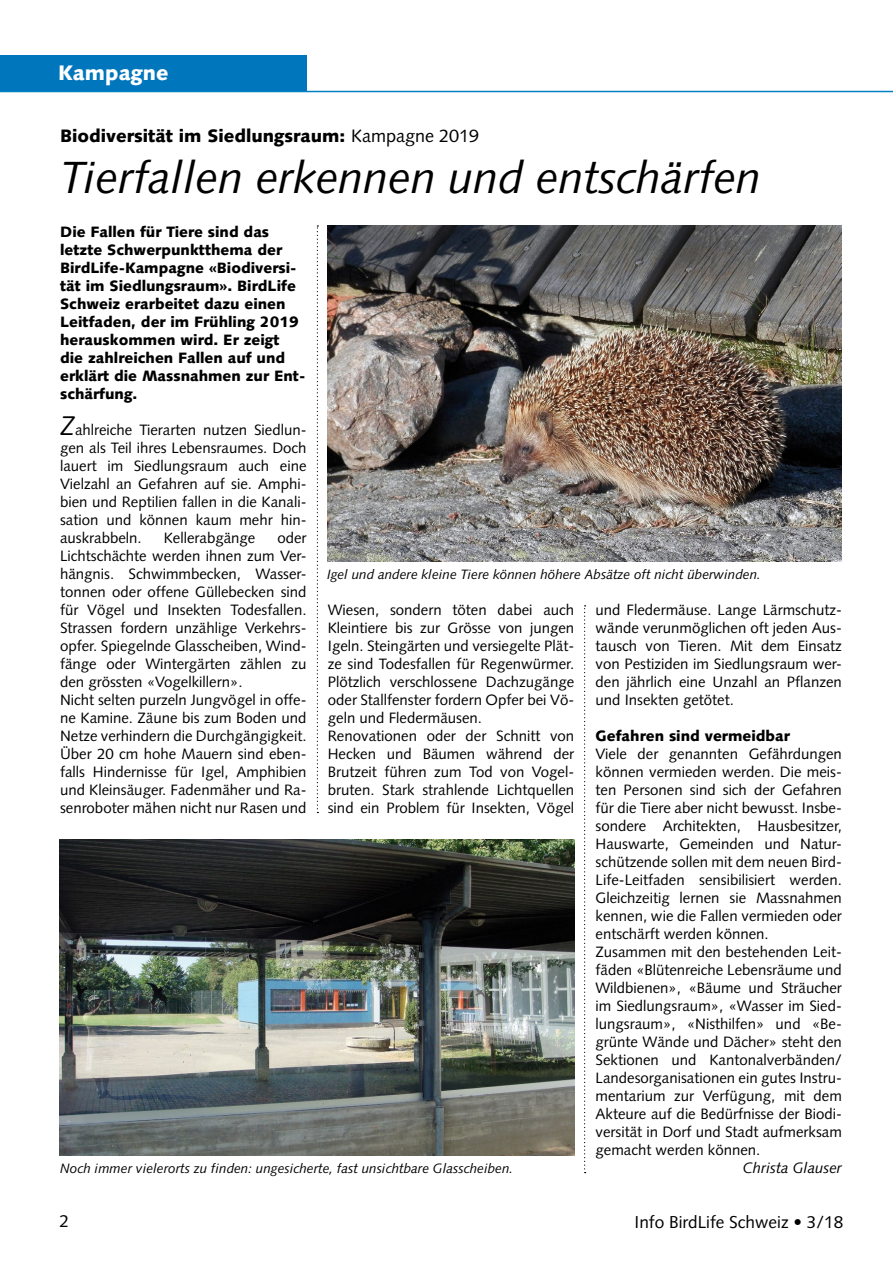
<style>
.page{position:relative;width:893px;height:1263px;background:#fff}
.page>*{position:absolute;margin:0;border:0;box-sizing:border-box;transform-origin:0 0}
.t1{font:italic 45px "Syntax LT";color:#000}
.t2{font:900 21px "Syntax LT";color:#fff}
.t3{font:900 18px "Syntax LT";color:#000}
.t4{font:17.25px "Syntax LT";color:#000}
.t5{font:15px/18px "Syntax LT";color:#000}
.t6{font:900 15px/18px "Syntax LT";color:#000}
.t7{font:italic 15px "Syntax LT";color:#000}
.t8{font:italic 13.5px "Syntax LT";color:#000}
.s1{font-weight:400}
.s2{font-style:italic;font-size:27px}
</style>
<div class="page">
<svg style="left:317px;top:225px;width:1px;height:588px"></svg>
<hr style="left:0;top:91px;width:893px;height:1px;background:#0081c3">
<div style="left:0;top:55px;width:306px;height:36px;background:#0076bd"></div>
<svg style="left:584px;top:605px;width:2px;height:568px"></svg>
<img style="left:60px;top:839px;width:514px;height:316px">
<img style="left:327px;top:225px;width:515px;height:336px">
<h2 class="t2" style="left:58px;top:60px;width:112px">Kampagne</h2>
<p class="t3" style="left:60px;top:125px;width:420px">Biodiversität im Siedlungsraum: <span class="s1">Kampagne 2019</span></p>
<h1 class="t1" style="left:60px;top:151px;width:703px">Tierfallen erkennen und entschärfen</h1>
<p class="t6" style="left:60px;top:223px;width:247px">Die Fallen für Tiere sind das letzte Schwerpunktthema der<br>BirdLife-Kampagne «Biodiversi&shy;tät im Siedlungsraum». BirdLife<br>Schweiz erarbeitet dazu einen<br>Leitfaden, der im Frühling 2019 herauskommen wird. Er zeigt die zahlreichen Fallen auf und erklärt die Massnahmen zur Ent&shy;schärfung.</p>
<p class="t5" style="left:60px;top:421px;width:248px"><span class="s2">Z</span>ahlreiche Tierarten nutzen Siedlun&shy;gen als Teil ihres Lebensraumes. Doch lauert im Siedlungsraum auch eine Vielzahl an Gefahren auf sie. Amphi&shy;bien und Reptilien fallen in die Kanali&shy;sation und können kaum mehr hin&shy;auskrabbeln.</p>
<p class="t5" style="left:60px;top:529px;width:248px;text-indent:217px">oder Lichtschächte werden ihnen zum Ver&shy;hängnis. Schwimmbecken, Wasser&shy;tonnen oder offene Güllebecken sind für Vögel und Insekten Todesfallen.<br>Strassen fordern unzählige Verkehrs&shy;opfer. Spiegelnde Glasscheiben, Wind&shy;fänge oder Wintergärten zählen zu den grössten «Vogelkillern».<br>Nicht selten purzeln Jungvögel in offe&shy;ne Kamine. Zäune bis zum Boden und Netze verhindern die Durchgängigkeit.<br>Über 20 cm hohe Mauern sind eben&shy;falls Hindernisse für Igel, Amphibien und Kleinsäuger. Fadenmäher und Ra&shy;senroboter mähen nicht nur Rasen und</p>
<p class="t5" style="left:164px;top:529px;width:93px">Kellerabgänge</p>
<p class="t8" style="left:327px;top:566px;width:435px">Igel und andere kleine Tiere können höhere Absätze oft nicht überwinden.</p>
<p class="t5" style="left:328px;top:601px;width:248px">Wiesen, sondern töten dabei auch Kleintiere bis zur Grösse von jungen Igeln. Steingärten und versiegelte Plät&shy;ze sind Todesfallen für Regenwürmer.<br>Plötzlich verschlossene Dachzugänge oder Stallfenster fordern Opfer bei Vö&shy;geln und Fledermäusen.<br>Renovationen oder der Schnitt von Hecken und Bäumen während der Brutzeit führen zum Tod von Vogel&shy;bruten. Stark strahlende Lichtquellen sind ein Problem für Insekten, Vögel</p>
<p class="t5" style="left:595px;top:601px;width:248px;text-align:justify">und Fledermäuse. Lange Lärmschutz&shy;wände verunmöglichen oft jeden Aus&shy;tausch von Tieren. Mit dem Einsatz von Pestiziden im Siedlungsraum wer&shy;den jährlich eine Unzahl an Pflanzen und Insekten getötet.</p>
<p class="t6" style="left:595px;top:727px;width:196px">Gefahren sind vermeidbar</p>
<p class="t5" style="left:595px;top:745px;width:248px">Viele der genannten Gefährdungen können vermieden werden. Die meis&shy;ten Personen sind sich der Gefahren für die Tiere aber nicht bewusst. Insbe&shy;sondere Architekten, Hausbesitzer, Hauswarte, Gemeinden und Natur&shy;schützende sollen mit dem neuen Bird-Life-Leitfaden sensibilisiert werden.<br>Gleichzeitig lernen sie Massnahmen kennen, wie die Fallen vermieden oder entschärft werden können.<br>Zusammen mit den bestehenden Leit&shy;fäden «Blütenreiche Lebensräume und Wildbienen», «Bäume und Sträucher im Siedlungsraum», «Wasser im Sied&shy;lungsraum», «Nisthilfen» und «Be&shy;grünte Wände und Dächer» steht den Sektionen und Kantonalverbänden/ Landesorganisationen ein gutes Instru&shy;mentarium zur Verfügung, mit dem Akteure auf die Bedürfnisse der Biodi&shy;versität in Dorf und Stadt aufmerksam gemacht werden können.</p>
<p class="t7" style="left:743px;top:1159px;width:101px">Christa Glauser</p>
<p class="t8" style="left:60px;top:1160px;width:455px">Noch immer vielerorts zu finden: ungesicherte, fast unsichtbare Glasscheiben.</p>
<p class="t4" style="left:60px;top:1211px;width:11px">2</p>
<p class="t4" style="left:635px;top:1212px;width:210px">Info BirdLife Schweiz • 3/18</p>
</div>
